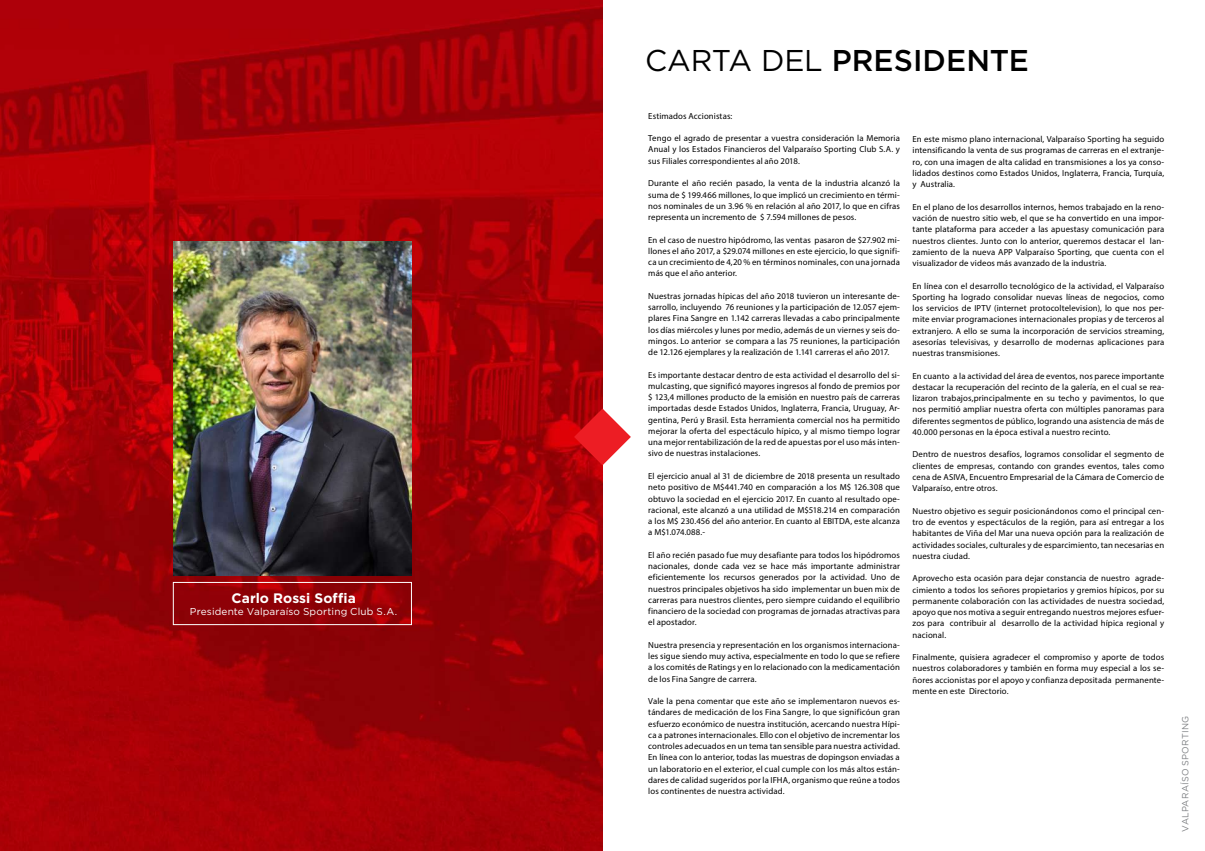
<style>
.page{position:relative;width:1205px;height:851px;background:#fff}
.page>*{position:absolute;margin:0;border:0;box-sizing:border-box;transform-origin:0 0}
.t1{font:500 30px "Gotham";color:#000}
.t2{font:700 13.75px "Gotham";letter-spacing:.005em;color:#fff}
.t3{font:10px "Gotham";letter-spacing:.015em;color:#fff}
.t4{font:9px "Gotham";letter-spacing:.025em;color:#808285}
.t5{font:8.75px/11.2px "Myriad Pro";letter-spacing:.01em;color:#000;text-align:justify}
.s1{font-weight:400}
</style>
<div class="page">
<img style="left:0;top:0;width:602px;height:850px">
<img style="left:173px;top:242px;width:238px;height:333px">
<div style="left:173px;top:582px;width:239px;height:42px;border:1px solid #fff"></div>
<svg style="left:574px;top:408px;width:57px;height:57px"></svg>
<h2 class="t2" style="left:231px;top:590px;width:126px">Carlo Rossi Soffia</h2>
<p class="t3" style="left:190px;top:604px;width:209px">Presidente Valparaíso Sporting Club S.A.</p>
<h1 class="t1" style="left:645px;top:41px;width:385px"><span class="s1">CARTA DEL</span> PRESIDENTE</h1>
<p class="t5" style="left:648px;top:110px;width:86px">Estimados Accionistas:</p>
<p class="t5" style="left:648px;top:132px;width:253px">Tengo el agrado de presentar a vuestra consideración la Memoria Anual y los Estados Financieros del Valparaíso Sporting Club S.A. y sus Filiales correspondientes al año 2018.</p>
<p class="t5" style="left:648px;top:177px;width:253px">Durante el año recién pasado, la venta de la industria alcanzó la suma de $ 199.466 millones, lo que implicó un crecimiento en térmi&shy;nos nominales de un 3.96 % en relación al año 2017, lo que en cifras representa un incremento de $ 7.594 millones de pesos.</p>
<p class="t5" style="left:648px;top:234px;width:253px">En el caso de nuestro hipódromo, las ventas pasaron de $27.902 mi&shy;llones el año 2017, a $29.074 millones en este ejercicio, lo que signifi&shy;ca un crecimiento de 4,20 % en términos nominales, con una jornada más que el año anterior.</p>
<p class="t5" style="left:648px;top:290px;width:253px">Nuestras jornadas hípicas del año 2018 tuvieron un interesante de&shy;sarrollo, incluyendo 76 reuniones y la participación de 12.057 ejem&shy;plares Fina Sangre en 1.142 carreras llevadas a cabo principalmente los días miércoles y lunes por medio, además de un viernes y seis do&shy;mingos. Lo anterior se compara a las 75 reuniones, la participación de 12.126 ejemplares y la realización de 1.141 carreras el año 2017.</p>
<p class="t5" style="left:648px;top:369px;width:253px">Es importante destacar dentro de esta actividad el desarrollo del si&shy;mulcasting, que significó mayores ingresos al fondo de premios por $ 123,4 millones producto de la emisión en nuestro país de carreras importadas desde Estados Unidos, Inglaterra, Francia, Uruguay, Ar&shy;gentina, Perú y Brasil. Esta herramienta comercial nos ha permitido mejorar la oferta del espectáculo hípico, y al mismo tiempo lograr una mejor rentabilización de la red de apuestas por el uso más inten&shy;sivo de nuestras instalaciones.</p>
<p class="t5" style="left:648px;top:470px;width:253px">El ejercicio anual al 31 de diciembre de 2018 presenta un resultado neto positivo de M$441.740 en comparación a los M$ 126.308 que obtuvo la sociedad en el ejercicio 2017. En cuanto al resultado ope&shy;racional, este alcanzó a una utilidad de M$518.214 en comparación a los M$ 230.456 del año anterior. En cuanto al EBITDA, este alcanza a M$1.074.088.-</p>
<p class="t5" style="left:648px;top:549px;width:253px">El año recién pasado fue muy desafiante para todos los hipódromos nacionales, donde cada vez se hace más importante administrar eficientemente los recursos generados por la actividad. Uno de nuestros principales objetivos ha sido implementar un buen mix de carreras para nuestros clientes, pero siempre cuidando el equilibrio financiero de la sociedad con programas de jornadas atractivas para el apostador.</p>
<p class="t5" style="left:648px;top:639px;width:253px">Nuestra presencia y representación en los organismos internaciona&shy;les sigue siendo muy activa, especialmente en todo lo que se refiere a los comités de Ratings y en lo relacionado con la medicamentación de los Fina Sangre de carrera.</p>
<p class="t5" style="left:648px;top:695px;width:253px">Vale la pena comentar que este año se implementaron nuevos es&shy;tándares de medicación de los Fina Sangre, lo que significóun gran esfuerzo económico de nuestra institución, acercando nuestra Hípi&shy;ca a patrones internacionales. Ello con el objetivo de incrementar los controles adecuados en un tema tan sensible para nuestra actividad.<br>En línea con lo anterior, todas las muestras de dopingson enviadas a un laboratorio en el exterior, el cual cumple con los más altos están&shy;dares de calidad sugeridos por la IFHA, organismo que reúne a todos los continentes de nuestra actividad.</p>
<p class="t5" style="left:912px;top:133px;width:253px">En este mismo plano internacional, Valparaíso Sporting ha seguido intensificando la venta de sus programas de carreras en el extranje&shy;ro, con una imagen de alta calidad en transmisiones a los ya conso&shy;lidados destinos como Estados Unidos, Inglaterra, Francia, Turquía, y Australia.</p>
<p class="t5" style="left:912px;top:201px;width:253px">En el plano de los desarrollos internos, hemos trabajado en la reno&shy;vación de nuestro sitio web, el que se ha convertido en una impor&shy;tante plataforma para acceder a las apuestasy comunicación para nuestros clientes. Junto con lo anterior, queremos destacar el lan&shy;zamiento de la nueva APP Valparaíso Sporting, que cuenta con el visualizador de videos más avanzado de la industria.</p>
<p class="t5" style="left:912px;top:280px;width:253px">En línea con el desarrollo tecnológico de la actividad, el Valparaíso Sporting ha logrado consolidar nuevas líneas de negocios, como los servicios de IPTV (internet protocoltelevision), lo que nos per&shy;mite enviar programaciones internacionales propias y de terceros al extranjero. A ello se suma la incorporación de servicios streaming, asesorías televisivas, y desarrollo de modernas aplicaciones para nuestras transmisiones.</p>
<p class="t5" style="left:912px;top:370px;width:253px">En cuanto a la actividad del área de eventos, nos parece importante destacar la recuperación del recinto de la galería, en el cual se rea&shy;lizaron trabajos,principalmente en su techo y pavimentos, lo que nos permitió ampliar nuestra oferta con múltiples panoramas para diferentes segmentos de público, logrando una asistencia de más de 40.000 personas en la época estival a nuestro recinto.</p>
<p class="t5" style="left:912px;top:448px;width:253px">Dentro de nuestros desafíos, logramos consolidar el segmento de clientes de empresas, contando con grandes eventos, tales como cena de ASIVA, Encuentro Empresarial de la Cámara de Comercio de Valparaíso, entre otros.</p>
<p class="t5" style="left:912px;top:505px;width:253px">Nuestro objetivo es seguir posicionándonos como el principal cen&shy;tro de eventos y espectáculos de la región, para así entregar a los habitantes de Viña del Mar una nueva opción para la realización de actividades sociales, culturales y de esparcimiento, tan necesarias en nuestra ciudad.</p>
<p class="t5" style="left:912px;top:572px;width:253px">Aprovecho esta ocasión para dejar constancia de nuestro agrade&shy;cimiento a todos los señores propietarios y gremios hípicos, por su permanente colaboración con las actividades de nuestra sociedad, apoyo que nos motiva a seguir entregando nuestros mejores esfuer&shy;zos para contribuir al desarrollo de la actividad hípica regional y nacional.</p>
<p class="t5" style="left:912px;top:651px;width:253px">Finalmente, quisiera agradecer el compromiso y aporte de todos nuestros colaboradores y también en forma muy especial a los se&shy;ñores accionistas por el apoyo y confianza depositada permanente&shy;mente en este Directorio.</p>
<p class="t4" style="left:1179px;top:831px;width:117px;rotate:-90deg">VALPARAÍSO SPORTING</p>
</div>
